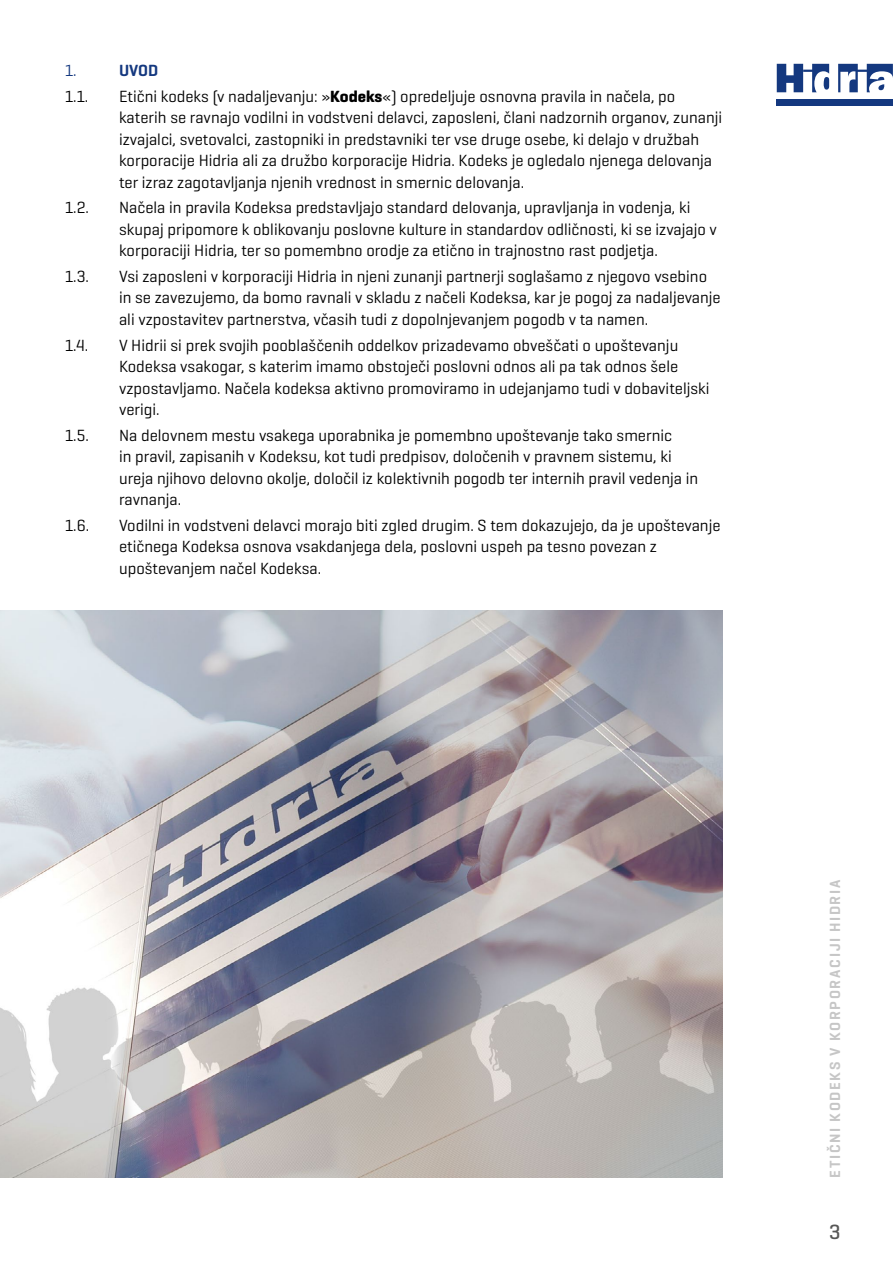
<style>
.page{position:relative;width:893px;height:1263px;background:#fff}
.page>*{position:absolute;margin:0;border:0;box-sizing:border-box;transform-origin:0 0}
.t1{font:500 21px "Geogrotesque";color:#575756}
.t2{font:16.5px/21.5px "Geogrotesque";color:#000}
.t3{font:600 16.5px "Geogrotesque";color:#14387f}
.t4{font:16.5px "Geogrotesque";color:#14387f}
.t5{font:600 15px "Geogrotesque";letter-spacing:.115em;color:#c6c6c6}
.s1{font-weight:700}
</style>
<div class="page">
<svg style="left:838px;top:64px;width:55px;height:28px"></svg>
<div style="left:777px;top:99px;width:116px;height:7px;background:#14387f"></div>
<svg style="left:777px;top:64px;width:52px;height:28px"></svg>
<img style="left:0;top:610px;width:722px;height:567px">
<p class="t4" style="left:65px;top:60px;width:13px">1.</p>
<p class="t3" style="left:119px;top:60px;width:41px">UVOD</p>
<p class="t2" style="left:65px;top:85px;width:25px">1.1.</p>
<p class="t2" style="left:119px;top:85px;width:605px">Etični kodeks (v nadaljevanju: »<span class="s1">Kodeks</span>«) opredeljuje osnovna pravila in načela, po katerih se ravnajo vodilni in vodstveni delavci, zaposleni, člani nadzornih organov, zunanji izvajalci, svetovalci, zastopniki in predstavniki ter vse druge osebe, ki delajo v družbah korporacije Hidria ali za družbo korporacije Hidria. Kodeks je ogledalo njenega delovanja ter izraz zagotavljanja njenih vrednost in smernic delovanja.</p>
<p class="t2" style="left:65px;top:197px;width:26px">1.2.</p>
<p class="t2" style="left:119px;top:197px;width:599px">Načela in pravila Kodeksa predstavljajo standard delovanja, upravljanja in vodenja, ki skupaj pripomore k oblikovanju poslovne kulture in standardov odličnosti, ki se izvajajo v korporaciji Hidria, ter so pomembno orodje za etično in trajnostno rast podjetja.</p>
<p class="t2" style="left:65px;top:265px;width:25px">1.3.</p>
<p class="t2" style="left:119px;top:265px;width:603px">Vsi zaposleni v korporaciji Hidria in njeni zunanji partnerji soglašamo z njegovo vsebino in se zavezujemo, da bomo ravnali v skladu z načeli Kodeksa, kar je pogoj za nadaljevanje ali vzpostavitev partnerstva, včasih tudi z dopolnjevanjem pogodb v ta namen.</p>
<p class="t2" style="left:65px;top:334px;width:25px">1.4.</p>
<p class="t2" style="left:119px;top:334px;width:592px">V Hidrii si prek svojih pooblaščenih oddelkov prizadevamo obveščati o upoštevanju Kodeksa vsakogar, s katerim imamo obstoječi poslovni odnos ali pa tak odnos šele vzpostavljamo. Načela kodeksa aktivno promoviramo in udejanjamo tudi v dobaviteljski verigi.</p>
<p class="t2" style="left:65px;top:424px;width:25px">1.5.</p>
<p class="t2" style="left:119px;top:424px;width:581px">Na delovnem mestu vsakega uporabnika je pomembno upoštevanje tako smernic<br>in pravil, zapisanih v Kodeksu, kot tudi predpisov, določenih v pravnem sistemu, ki ureja njihovo delovno okolje, določil iz kolektivnih pogodb ter internih pravil vedenja in ravnanja.</p>
<p class="t2" style="left:65px;top:514px;width:26px">1.6.</p>
<p class="t2" style="left:119px;top:514px;width:603px">Vodilni in vodstveni delavci morajo biti zgled drugim. S tem dokazujejo, da je upoštevanje etičnega Kodeksa osnova vsakdanjega dela, poslovni uspeh pa tesno povezan z upoštevanjem načel Kodeksa.</p>
<p class="t5" style="left:826px;top:1178px;width:299px;rotate:-90deg">ETIČNI KODEKS V KORPORACIJI HIDRIA</p>
<p class="t1" style="left:829px;top:1219px;width:13px">3</p>
</div>
